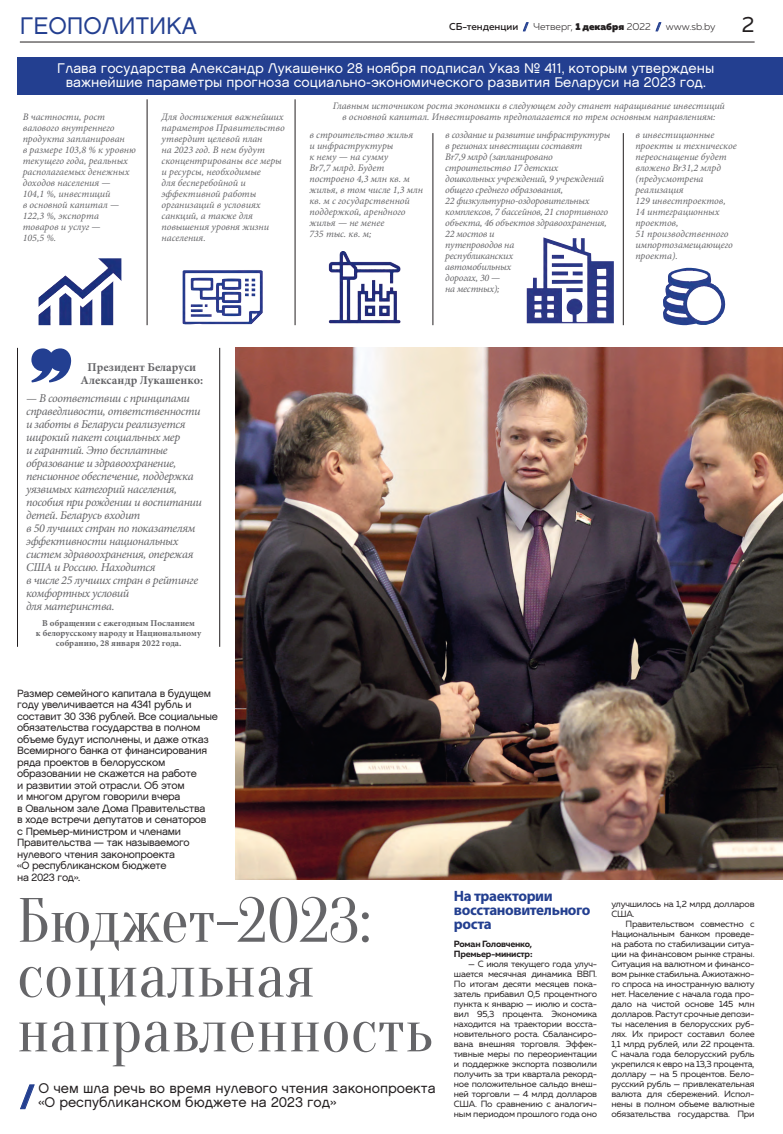
<style>
.page{position:relative;width:783px;height:1134px;background:#fff}
.page>*{position:absolute;margin:0;border:0;box-sizing:border-box;transform-origin:0 0}
.заг2{font:62.5px/54.8px "Oranienbaum";color:#656568}
.t1{font:900 29px "Muller";color:#233f90}
.Колонтитул{font:24px "Chalet London Nineteen Sixty";color:#233f90}
.t2{font:22px "Muller";color:#231f20}
.подзаголовок_синий{font:700 15px/14px "Myriad Pro";letter-spacing:-.025em;color:#233f90}
.надзаголовок{font:14px/14px "Chalet London Nineteen Sixty";color:#fff;text-align:center}
.надзаголовок-2{font:14px "Chalet London Nineteen Sixty";color:#231f20}
.выноска_с_запятыми{font:italic 12px/13px "Minion Pro";letter-spacing:-.03em;color:#656568}
.Президент_в_выноске{font:700 12px/13px "Minion Pro";color:#656568;text-align:center}
.лид{font:10.5px/11.5px "Chalet London Nineteen Sixty";letter-spacing:-.025em;color:#231f20}
.выноска_с_запятыми-2{font:italic 10px/11px "Minion Pro";letter-spacing:-.005em;color:#656568}
.t3{font:300 10px "Muller";color:#231f20}
.t4{font:9px/10px "Muller";letter-spacing:-.025em;color:#231f20;text-align:justify}
.Президент_в_выноске-2{font:700 9px/10px "Minion Pro";color:#656568;text-align:center}
.t5{font:700 9px/10px "Muller";letter-spacing:-.025em;color:#231f20}
.s1{font-weight:500}
.s2{font-weight:900;color:#233f90}
.s3{font-weight:900}
</style>
<div class="page">
<svg style="left:523px;top:22px;width:5px;height:9px"></svg>
<svg style="left:655px;top:22px;width:6px;height:9px"></svg>
<hr style="left:20px;top:42px;width:734px;height:1px;background:#231f20">
<div style="left:17px;top:57px;width:765px;height:38px;background:#233f90"></div>
<hr style="left:147px;top:99px;width:1px;height:226px;background:#231f20">
<hr style="left:295px;top:99px;width:1px;height:226px;background:#231f20">
<hr style="left:432px;top:133px;width:1px;height:192px;background:#231f20">
<hr style="left:623px;top:133px;width:1px;height:192px;background:#231f20">
<img style="left:235px;top:348px;width:547px;height:532px">
<img style="left:39px;top:258px;width:82px;height:67px">
<img style="left:182px;top:270px;width:81px;height:55px">
<img style="left:328px;top:252px;width:73px;height:71px">
<img style="left:663px;top:268px;width:62px;height:57px">
<img style="left:526px;top:237px;width:87px;height:86px">
<svg style="left:20px;top:1084px;width:15px;height:25px"></svg>
<svg style="left:31px;top:348px;width:41px;height:35px"></svg>
<hr style="left:17px;top:348px;width:1px;height:299px;background:#231f20">
<hr style="left:219px;top:348px;width:1px;height:299px;background:#231f20">
<p class="Колонтитул" style="left:20px;top:11px;width:178px">ГЕОПОЛИТИКА</p>
<p class="t3" style="left:449px;top:21px;width:268px"><span class="s1">СБ-тенденции</span> <span class="s2">/</span> Четверг, <span class="s3">1 декабря</span> 2022 <span class="s2">/</span> www.sb.by</p>
<p class="t2" style="left:741px;top:10px;width:14px">2</p>
<p class="надзаголовок" style="left:57px;top:61px;width:658px">Глава государства Александр Лукашенко 28 ноября подписал Указ № 411, которым утверждены важнейшие параметры прогноза социально‑экономического развития Беларуси на 2023 год.</p>
<p class="выноска_с_запятыми-2" style="left:23px;top:111px;width:114px">В частности, рост валового внутреннего продукта запланирован<br>в размере 103,8 % к уровню текущего года, реальных располагаемых денежных доходов населения —<br>104,1 %, инвестиций<br>в основной капитал —<br>122,3 %, экспорта товаров и услуг —<br>105,5 %.</p>
<p class="выноска_с_запятыми-2" style="left:161px;top:111px;width:125px">Для достижения важнейших параметров Правительство утвердит целевой план<br>на 2023 год. В нем будут сконцентрированы все меры и ресурсы, необходимые<br>для бесперебойной и эффективной работы организаций в условиях санкций, а также для повышения уровня жизни населения.</p>
<p class="выноска_с_запятыми-2" style="left:333px;top:101px;width:393px;text-align:center">Главным источником роста экономики в следующем году станет наращивание инвестиций в основной капитал. Инвестировать предполагается по трем основным направлениям:</p>
<p class="выноска_с_запятыми-2" style="left:445px;top:129px;width:167px">в создание и развитие инфраструктуры в регионах инвестиции составят<br>Br7,9 млрд (запланировано строительство 17 детских дошкольных учреждений, 9 учреждений общего среднего образования,<br>22 физкультурно‑оздоровительных комплексов, 7 бассейнов, 21 спортивного объекта, 46 объектов здравоохранения,<br>22 мостов и<br>путепроводов на<br>республиканских<br>автомобильных<br>дорогах, 30 —<br>на местных);</p>
<p class="выноска_с_запятыми-2" style="left:309px;top:129px;width:115px">в строительство жилья<br>и инфраструктуры<br>к нему — на сумму<br>Br7,7 млрд. Будет построено 4,3 млн кв. м жилья, в том числе 1,3 млн кв. м с государственной поддержкой, арендного жилья — не менее<br>735 тыс. кв. м;</p>
<p class="выноска_с_запятыми-2" style="left:635px;top:129px;width:103px">в инвестиционные проекты и техническое переоснащение будет вложено Br31,2 млрд (предусмотрена реализация<br>129 инвестпроектов,<br>14 интеграционных проектов,<br>51 производственного импортозамещающего проекта).</p>
<p class="Президент_в_выноске" style="left:81px;top:360px;width:124px">Президент Беларуси<br>Александр Лукашенко:</p>
<p class="выноска_с_запятыми" style="left:26px;top:392px;width:177px">— В соответствии с принципами справедливости, ответственности и заботы в Беларуси реализуется широкий пакет социальных мер<br>и гарантий. Это бесплатные образование и здравоохранение, пенсионное обеспечение, поддержка уязвимых категорий населения, пособия при рождении и воспитании детей. Беларусь входит<br>в 50 лучших стран по показателям эффективности национальных систем здравоохранения, опережая<br>США и Россию. Находится<br>в числе 25 лучших стран в рейтинге комфортных условий<br>для материнства.</p>
<p class="Президент_в_выноске-2" style="left:36px;top:618px;width:167px">В обращении с ежегодным Посланием<br>к белорусскому народу и Национальному собранию, 28 января 2022 года.</p>
<p class="лид" style="left:17px;top:687px;width:202px">Размер семейного капитала в будущем году увеличивается на 4341 рубль и составит 30 336 рублей. Все социальные обязательства государства в полном объеме будут исполнены, и даже отказ<br>Всемирного банка от финансирования ряда проектов в белорусском образовании не скажется на работе<br>и развитии этой отрасли. Об этом<br>и многом другом говорили вчера<br>в Овальном зале Дома Правительства<br>в ходе встречи депутатов и сенаторов<br>с Премьер‑министром и членами<br>Правительства — так называемого нулевого чтения законопроекта<br>«О республиканском бюджете<br>на 2023 год».</p>
<p class="заг2" style="left:17px;top:894px;width:416px">Бюджет‑2023: социальная направленность</p>
<p class="надзаголовок-2" style="left:39px;top:1079px;width:398px">О чем шла речь во время нулевого чтения законопроекта</p>
<p class="t1" style="left:20px;top:1078px;width:16px">/</p>
<p class="надзаголовок-2" style="left:39px;top:1093px;width:299px">«О республиканском бюджете на 2023 год»</p>
<p class="подзаголовок_синий" style="left:454px;top:888px;width:138px">На траектории восстановительного роста</p>
<p class="t5" style="left:454px;top:938px;width:80px">Роман Головченко,<br>Премьер‑министр:</p>
<p class="t4" style="left:454px;top:958px;width:145px;text-indent:14px">— С июля текущего года улуч&shy;шается месячная динамика ВВП.<br>По итогам десяти месяцев пока&shy;затель прибавил 0,5 процентного пункта к январю — июлю и соста&shy;вил 95,3 процента. Экономика находится на траектории восста&shy;новительного роста. Сбалансиро&shy;вана внешняя торговля. Эффек&shy;тивные меры по переориентации и поддержке экспорта позволили получить за три квартала рекорд&shy;ное положительное сальдо внеш&shy;ней торговли — 4 млрд долларов США. По сравнению с аналогич&shy;ным периодом прошлого года оно</p>
<p class="t4" style="left:611px;top:898px;width:145px">улучшилось на 1,2 млрд долларов<br>США.</p>
<p class="t4" style="left:611px;top:918px;width:145px;text-indent:14px">Правительством совместно с Национальным банком проведе&shy;на работа по стабилизации ситуа&shy;ции на финансовом рынке страны.<br>Ситуация на валютном и финансо&shy;вом рынке стабильна. Ажиотажно&shy;го спроса на иностранную валюту нет. Население с начала года про&shy;дало на чистой основе 145 млн долларов. Растут срочные депози&shy;ты населения в белорусских руб&shy;лях. Их прирост составил более 1,1 млрд рублей, или 22 процента.<br>С начала года белорусский рубль укрепился к евро на 13,3 процента, доллару — на 5 процентов. Бело&shy;русский рубль — привлекательная валюта для сбережений. Испол&shy;нены в полном объеме валютные обязательства государства. При</p>
</div>
